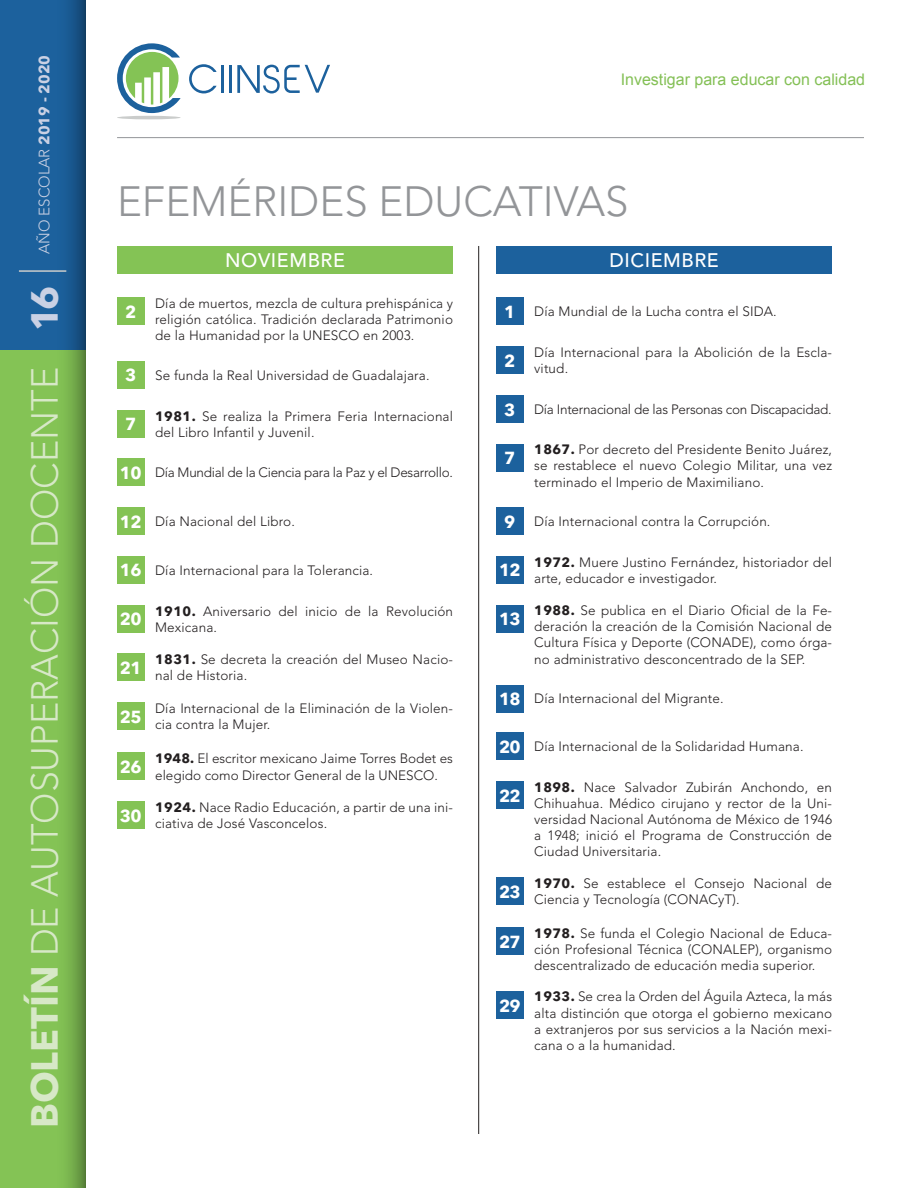
<style>
.page{position:relative;width:918px;height:1188px;background:#fff}
.page>*{position:absolute;margin:0;border:0;box-sizing:border-box;transform-origin:0 0}
.t1{font:300 42px "Avenir LT Std";color:#939598}
.t2{font:300 37.5px "Avenir LT Std";color:#d7e8c7}
.t3{font:500 19.5px "Avenir LT Std";letter-spacing:.03em;color:#fff}
.t4{font:700 17.4px "Avenir Next LT Pro";letter-spacing:-.04em;color:#fff}
.t5{font:16.05px "Arial";color:#84c056}
.t6{font:300 15px "Avenir LT Std";color:#cad1e4}
.t7{font:300 13.5px/16.2px "Avenir LT Std";letter-spacing:.01em;color:#231f20}
.t8{font:300 13.5px "Avenir LT Std";letter-spacing:-.02em;color:#231f20}
.s1{font-family:"Avenir Next LT Pro";font-weight:700}
.s2{font-family:"Avenir Next LT Pro";font-weight:700;color:#cad1e4}
</style>
<div class="page">
<svg style="left:117px;top:43px;width:64px;height:70px"></svg>
<hr style="left:117px;top:116px;width:64px;height:3px;background:#cacccb;border-radius:50%">
<hr style="left:221px;top:65px;width:3px;height:28px;background:#1c619d">
<hr style="left:229px;top:65px;width:3px;height:28px;background:#1c619d">
<svg style="left:237px;top:65px;width:93px;height:28px"></svg>
<svg style="left:189px;top:64px;width:28px;height:29px"></svg>
<div style="left:0;top:350px;width:85px;height:838px;background:#84c355"></div>
<div style="left:0;top:0;width:85px;height:350px;background:#1c619d"></div>
<svg style="left:66px;top:0;width:19px;height:1188px"></svg>
<hr style="left:117px;top:137px;width:747px;height:1px;background:#939598">
<hr style="left:19px;top:270px;width:47px;height:2px;background:#cacccb">
<hr style="left:478px;top:246px;width:1px;height:888px;background:#231f20">
<div style="left:496px;top:246px;width:336px;height:27px;background:#1c619d"></div>
<div style="left:117px;top:246px;width:336px;height:27px;background:#84c355"></div>
<div style="left:496px;top:297px;width:28px;height:28px;background:#1c619d"></div>
<div style="left:117px;top:297px;width:28px;height:28px;background:#84c355"></div>
<div style="left:496px;top:347px;width:28px;height:27px;background:#1c619d"></div>
<div style="left:117px;top:361px;width:28px;height:28px;background:#84c355"></div>
<div style="left:496px;top:395px;width:28px;height:28px;background:#1c619d"></div>
<div style="left:117px;top:410px;width:28px;height:27px;background:#84c355"></div>
<div style="left:496px;top:444px;width:28px;height:28px;background:#1c619d"></div>
<div style="left:117px;top:459px;width:28px;height:27px;background:#84c355"></div>
<div style="left:496px;top:507px;width:28px;height:28px;background:#1c619d"></div>
<div style="left:117px;top:507px;width:28px;height:28px;background:#84c355"></div>
<div style="left:496px;top:556px;width:28px;height:28px;background:#1c619d"></div>
<div style="left:117px;top:556px;width:28px;height:28px;background:#84c355"></div>
<div style="left:496px;top:605px;width:28px;height:27px;background:#1c619d"></div>
<div style="left:117px;top:605px;width:28px;height:27px;background:#84c355"></div>
<div style="left:496px;top:685px;width:28px;height:27px;background:#1c619d"></div>
<div style="left:117px;top:654px;width:28px;height:27px;background:#84c355"></div>
<div style="left:496px;top:733px;width:28px;height:27px;background:#1c619d"></div>
<div style="left:117px;top:702px;width:28px;height:28px;background:#84c355"></div>
<div style="left:496px;top:781px;width:28px;height:28px;background:#1c619d"></div>
<div style="left:496px;top:927px;width:28px;height:28px;background:#1c619d"></div>
<div style="left:117px;top:753px;width:28px;height:27px;background:#84c355"></div>
<div style="left:496px;top:878px;width:28px;height:27px;background:#1c619d"></div>
<div style="left:496px;top:991px;width:28px;height:28px;background:#1c619d"></div>
<div style="left:117px;top:801px;width:28px;height:28px;background:#84c355"></div>
<p class="t6" style="left:35px;top:254px;width:200px;rotate:-90deg">año escolar <span class="s1">2019 - 2020</span></p>
<h2 class="t2" style="left:23px;top:1128px;width:844px;rotate:-90deg"><span class="s1">Boletín</span> de Autosuperación Docente <span class="s2">16</span></h2>
<p class="t5" style="left:621px;top:69px;width:246px">Investigar para educar con calidad</p>
<h1 class="t1" style="left:117px;top:177px;width:159px">EFEMÉRIDES</h1>
<h1 class="t1" style="left:379px;top:177px;width:29px">EDUC</h1>
<h1 class="t1" style="left:493px;top:177px;width:133px">ATI VAS</h1>
<h3 class="t3" style="left:225px;top:249px;width:119px">NOVIEM BRE</h3>
<h3 class="t3" style="left:609px;top:249px;width:108px">DICIEM BRE</h3>
<p class="t7" style="left:534px;top:303px;width:244px">Día Mundial de la Lucha contra el SIDA.</p>
<p class="t7" style="left:155px;top:295px;width:299px;text-align:justify">Día de muertos, mezcla de cultura prehispánica y religión católica. Tradición declarada Patrimonio de la Humanidad por la UNESCO</p>
<p class="t4" style="left:125px;top:301px;width:13px">2</p>
<p class="t4" style="left:504px;top:301px;width:13px">1</p>
<p class="t4" style="left:504px;top:350px;width:13px">2</p>
<p class="t4" style="left:125px;top:365px;width:13px">3</p>
<p class="t4" style="left:504px;top:399px;width:13px">3</p>
<p class="t4" style="left:125px;top:413px;width:13px">7</p>
<p class="t4" style="left:504px;top:448px;width:13px">7</p>
<p class="t4" style="left:120px;top:462px;width:23px">10</p>
<p class="t4" style="left:120px;top:511px;width:23px">12</p>
<p class="t4" style="left:504px;top:511px;width:13px">9</p>
<p class="t4" style="left:120px;top:560px;width:23px">16</p>
<p class="t4" style="left:499px;top:560px;width:23px">12</p>
<p class="t4" style="left:120px;top:608px;width:23px">20</p>
<p class="t4" style="left:499px;top:608px;width:23px">13</p>
<p class="t7" style="left:363px;top:327px;width:53px">en 2003.</p>
<p class="t7" style="left:534px;top:344px;width:299px">Día I nternacional para la Abolición de la Escla&shy;vitud.</p>
<p class="t7" style="left:155px;top:367px;width:276px">Se funda la Real U niversidad de Guadalajara.</p>
<p class="t8" style="left:534px;top:402px;width:299px">Día I nternacional de las Personas con Discapacidad.</p>
<p class="t7" style="left:155px;top:408px;width:299px"><span class="s1">1981.</span> Se realiza la Primera Feria I nternacional del Libro I nfantil y Juvenil.</p>
<p class="t7" style="left:534px;top:442px;width:299px;text-align:justify"><span class="s1">1867.</span> Por decreto del Presidente Benito Juárez, se restablece el nuevo Colegio Militar, una vez terminado el I mperio de Maximiliano.</p>
<p class="t7" style="left:155px;top:465px;width:299px">Día Mundial de la Ciencia para la Paz y el Desarrollo.</p>
<p class="t7" style="left:155px;top:514px;width:141px">Día Nacional del Libro.</p>
<p class="t7" style="left:534px;top:514px;width:238px">Día I nternacional contra la Corrupción.</p>
<p class="t7" style="left:534px;top:554px;width:299px"><span class="s1">1972.</span> Muere Justino Fernández, historiador del arte, educador e investigador.</p>
<p class="t7" style="left:155px;top:562px;width:219px">Día I nternacional para la Tolerancia.</p>
<p class="t7" style="left:534px;top:602px;width:299px;text-align:justify"><span class="s1">1988.</span> Se publica en el Diario Oficial de la Fe&shy;deración la creación de la Comisión Nacional de Cultura Física y Deporte (CON</p>
<p class="t7" style="left:155px;top:603px;width:299px"><span class="s1">1910.</span> Aniversario del inicio de la Revolución<br>Mexicana.</p>
<p class="t7" style="left:534px;top:635px;width:299px;text-indent:188px">ADE), como órga&shy;no administrativo desconcentrado de la SEP.</p>
<p class="t7" style="left:155px;top:651px;width:299px"><span class="s1">1831.</span> Se decreta la creación del Museo N acio&shy;nal de Historia.</p>
<p class="t4" style="left:120px;top:657px;width:23px">21</p>
<p class="t4" style="left:120px;top:706px;width:23px">25</p>
<p class="t4" style="left:120px;top:756px;width:23px">26</p>
<p class="t4" style="left:120px;top:805px;width:23px">30</p>
<p class="t7" style="left:155px;top:700px;width:299px">Día I nternacional de la Eliminación de la Violen&shy;cia contra la Mujer.</p>
<p class="t7" style="left:155px;top:751px;width:299px"><span class="s1">1948.</span> El escritor mexicano Jaime Torres Bodet es elegido como Director General de la UNESCO</p>
<p class="t7" style="left:435px;top:767px;width:5px">.</p>
<p class="t7" style="left:155px;top:799px;width:299px"><span class="s1">1924.</span> N ace Radio Educación, a partir de una ini&shy;ciativa de José Vasconcelos.</p>
<p class="t4" style="left:499px;top:688px;width:23px">18</p>
<p class="t4" style="left:499px;top:736px;width:23px">20</p>
<p class="t4" style="left:499px;top:785px;width:23px">22</p>
<p class="t4" style="left:499px;top:881px;width:23px">23</p>
<p class="t4" style="left:499px;top:931px;width:23px">27</p>
<p class="t4" style="left:499px;top:995px;width:23px">29</p>
<p class="t7" style="left:534px;top:691px;width:191px">Día I nternacional del Migrante.</p>
<p class="t7" style="left:534px;top:739px;width:271px">Día I nternacional de la Solidaridad Humana.</p>
<p class="t7" style="left:534px;top:779px;width:299px;text-align:justify"><span class="s1">1898.</span> N ace Salvador Zubirán Anchondo, en Chihuahua. Médico cirujano y rector de la Uni&shy;versidad N acional Autónoma de México de 1946 a 1948; inició el Programa de Construcción de Ciudad U niversitaria.</p>
<p class="t7" style="left:534px;top:875px;width:299px"><span class="s1">1970.</span> Se establece el Consejo Nacional de<br>Ciencia y Tecnología (CON</p>
<p class="t7" style="left:699px;top:891px;width:42px">ACyT).</p>
<p class="t7" style="left:534px;top:925px;width:299px"><span class="s1">1978.</span> Se funda el Colegio Nacional de Educa&shy;ción Profesional Técnica (CON</p>
<p class="t7" style="left:534px;top:941px;width:299px;text-indent:189px">ALEP), organismo descentralizado de educación media superior.</p>
<p class="t7" style="left:534px;top:989px;width:299px;text-align:justify"><span class="s1">1933.</span> Se crea la Orden del Águila Azteca, la más alta distinción que otorga el gobierno mexicano a extranjeros por sus servicios a la N ación mexi&shy;cana o a la humanidad.</p>
</div>
